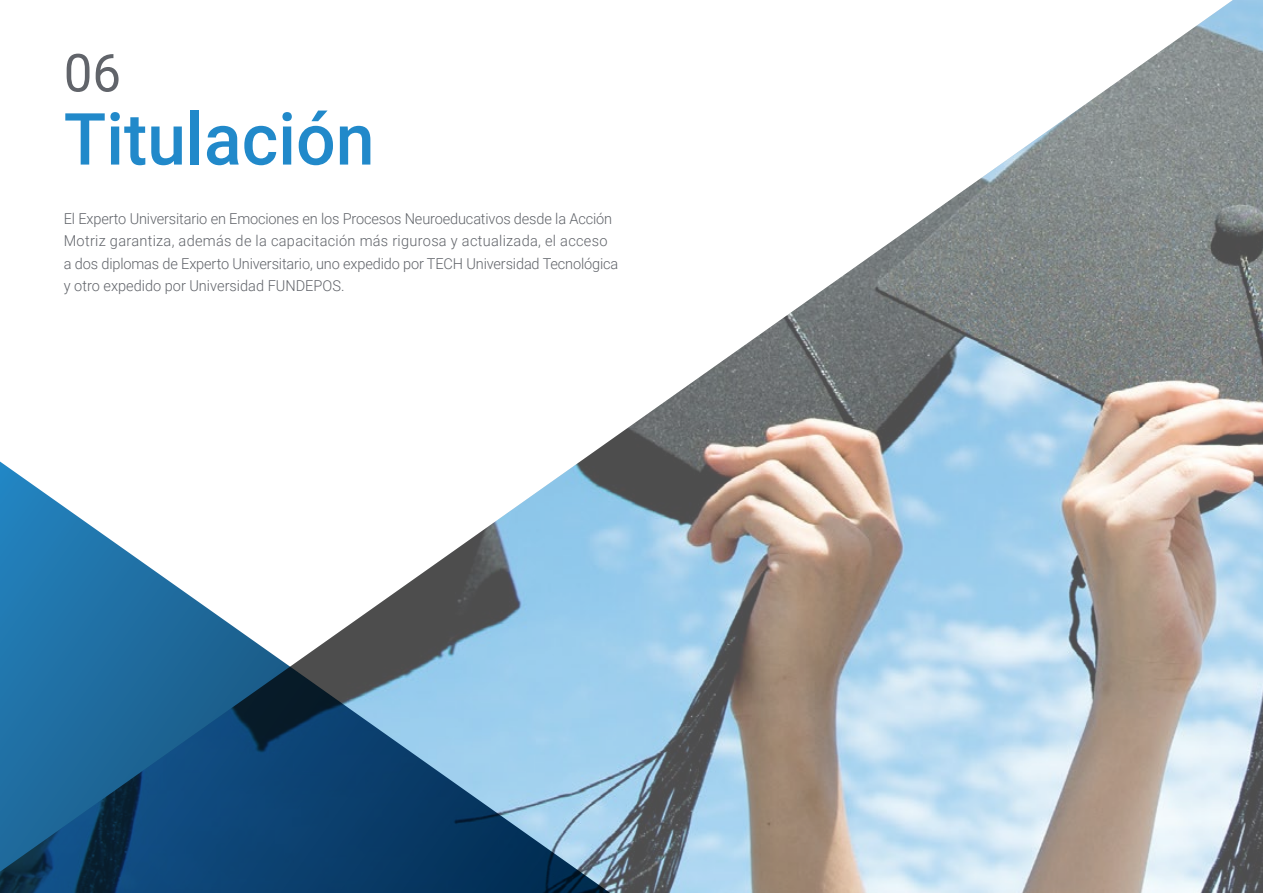
<style>
.page{position:relative;width:1263px;height:893px;background:#fff}
.page>*{position:absolute;margin:0;border:0;box-sizing:border-box;transform-origin:0 0}
.t1{font:500 72px "Roboto";color:#2189ca}
.t2{font:52.5px "Roboto";color:#61646a}
.t3{font:300 15px/22.5px "Roboto";letter-spacing:-.01em;color:#61646a}
</style>
<div class="page">
<img style="left:602px;top:0;width:661px;height:893px">
<svg style="left:0;top:446px;width:640px;height:447px"></svg>
<h2 class="t2" style="left:64px;top:36px;width:59px">06</h2>
<h1 class="t1" style="left:64px;top:89px;width:312px">Titulación</h1>
<p class="t3" style="left:64px;top:207px;width:556px">El Experto Universitario en Emociones en los Procesos Neuroeducativos desde la Acción Motriz garantiza, además de la capacitación más rigurosa y actualizada, el acceso a dos diplomas de Experto Universitario, uno expedido por TECH Universidad Tecnológica y otro expedido por Universidad FUNDEPOS.</p>
</div>
